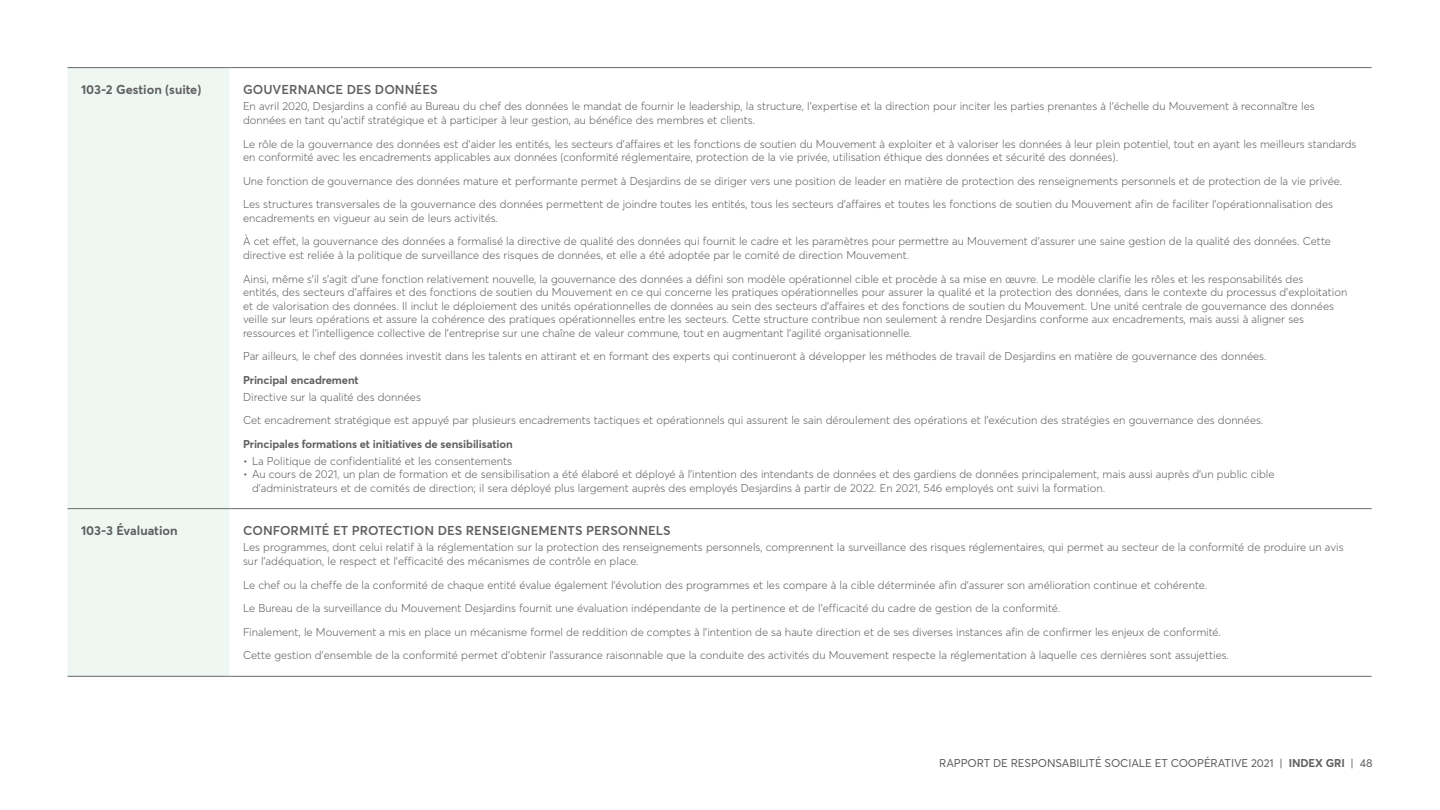
<style>
.page{position:relative;width:1440px;height:810px;background:#fff}
.page>*{position:absolute;margin:0;border:0;box-sizing:border-box;transform-origin:0 0}
.t1{font:600 12.75px "Averta";letter-spacing:.005em;color:#606060}
.TH{font:700 12.75px "Averta";color:#606060}
.TD{font:300 11.25px/13.5px "Averta";color:#606060}
.t2{font:700 11.25px "Averta";letter-spacing:-.01em;color:#606060}
.t3{font:11.25px "Averta";letter-spacing:-.01em;color:#606060}
.s1{font-weight:700}
</style>
<div class="page">
<div style="left:68px;top:68px;width:162px;height:608px;background:#eef7f2"></div>
<hr style="left:68px;top:67px;width:162px;height:1px;background:#6a6a6a">
<hr style="left:230px;top:67px;width:1142px;height:1px;background:#6a6a6a">
<hr style="left:68px;top:509px;width:162px;height:1px;background:#6a6a6a">
<hr style="left:230px;top:509px;width:1142px;height:1px;background:#6a6a6a">
<hr style="left:68px;top:676px;width:162px;height:1px;background:#6a6a6a">
<hr style="left:230px;top:676px;width:1142px;height:1px;background:#6a6a6a">
<p class="TH" style="left:81px;top:81px;width:122px">103-2 Gestion (suite)</p>
<h2 class="t1" style="left:243px;top:81px;width:196px">GOUVERNANCE DES DONNÉES</h2>
<p class="TD" style="left:243px;top:100px;width:1073px">En avril 2020, Desjardins a confié au Bureau du chef des données le mandat de fournir le leadership, la structure, l’expertise et la direction pour inciter les parties prenantes à l’échelle du Mouvement à reconnaître les données en tant qu’actif stratégique et à participer à leur gestion, au bénéfice des membres et clients.</p>
<p class="TD" style="left:243px;top:137px;width:1115px">Le rôle de la gouvernance des données est d’aider les entités, les secteurs d’affaires et les fonctions de soutien du Mouvement à exploiter et à valoriser les données à leur plein potentiel, tout en ayant les meilleurs standards en conformité avec les encadrements applicables aux données (conformité réglementaire, protection de la vie privée, utilisation éthique des données et sécurité des données).</p>
<p class="TD" style="left:243px;top:174px;width:1101px">Une fonction de gouvernance des données mature et performante permet à Desjardins de se diriger vers une position de leader en matière de protection des renseignements personnels et de protection de la vie privée.</p>
<p class="TD" style="left:243px;top:197px;width:1092px">Les structures transversales de la gouvernance des données permettent de joindre toutes les entités, tous les secteurs d'affaires et toutes les fonctions de soutien du Mouvement afin de faciliter l’opérationnalisation des encadrements en vigueur au sein de leurs activités.</p>
<p class="TD" style="left:243px;top:235px;width:1090px">À cet effet, la gouvernance des données a formalisé la directive de qualité des données qui fournit le cadre et les paramètres pour permettre au Mouvement d’assurer une saine gestion de la qualité des données. Cette directive est reliée à la politique de surveillance des risques de données, et elle a été adoptée par le comité de direction Mouvement.</p>
<p class="TD" style="left:243px;top:272px;width:1106px">Ainsi, même s’il s’agit d’une fonction relativement nouvelle, la gouvernance des données a défini son modèle opérationnel cible et procède à sa mise en œuvre. Le modèle clarifie les rôles et les responsabilités des<br>entités, des secteurs d’affaires et des fonctions de soutien du Mouvement en ce qui concerne les pratiques opérationnelles pour assurer la qualité et la protection des données, dans le contexte du processus d’exploitation et de valorisation des données. Il inclut le déploiement des unités opérationnelles de données au sein des secteurs d’affaires et des fonctions de soutien du Mouvement. Une unité centrale de gouvernance des données veille sur leurs opérations et assure la cohérence des pratiques opérationnelles entre les secteurs. Cette structure contribue non seulement à rendre Desjardins conforme aux encadrements, mais aussi à aligner ses ressources et l’intelligence collective de l’entreprise sur une chaîne de valeur commune, tout en augmentant l’agilité organisationnelle.</p>
<p class="TD" style="left:243px;top:349px;width:1025px">Par ailleurs, le chef des données investit dans les talents en attirant et en formant des experts qui continueront à développer les méthodes de travail de Desjardins en matière de gouvernance des données.</p>
<h3 class="t2" style="left:243px;top:373px;width:117px">Principal encadrement</h3>
<p class="TD" style="left:243px;top:390px;width:179px">Directive sur la qualité des données</p>
<p class="TD" style="left:243px;top:413px;width:1022px">Cet encadrement stratégique est appuyé par plusieurs encadrements tactiques et opérationnels qui assurent le sain déroulement des opérations et l’exécution des stratégies en gouvernance des données.</p>
<h3 class="t2" style="left:243px;top:437px;width:271px">Principales formations et initiatives de sensibilisation</h3>
<p class="TD" style="left:243px;top:454px;width:271px">• La Politique de confidentialité et les consentements</p>
<p class="TD" style="left:252px;top:467px;width:1024px;text-indent:-9px">• Au cours de 2021, un plan de formation et de sensibilisation a été élaboré et déployé à l’intention des intendants de données et des gardiens de données principalement, mais aussi auprès d’un public cible d’administrateurs et de comités de direction; il sera déployé plus largement auprès des employés Desjardins à partir de 2022. En 2021, 546 employés ont suivi la formation.</p>
<p class="TH" style="left:81px;top:522px;width:98px">103-3 Évaluation</p>
<h2 class="t1" style="left:243px;top:522px;width:429px">CONFORMITÉ ET PROTECTION DES RENSEIGNEMENTS PERSONNELS</h2>
<p class="TD" style="left:243px;top:541px;width:1102px">Les programmes, dont celui relatif à la réglementation sur la protection des renseignements personnels, comprennent la surveillance des risques réglementaires, qui permet au secteur de la conformité de produire un avis sur l’adéquation, le respect et l’efficacité des mécanismes de contrôle en place.</p>
<p class="TD" style="left:243px;top:578px;width:966px">Le chef ou la cheffe de la conformité de chaque entité évalue également l’évolution des programmes et les compare à la cible déterminée afin d’assurer son amélioration continue et cohérente.</p>
<p class="TD" style="left:243px;top:601px;width:819px">Le Bureau de la surveillance du Mouvement Desjardins fournit une évaluation indépendante de la pertinence et de l’efficacité du cadre de gestion de la conformité.</p>
<p class="TD" style="left:243px;top:625px;width:979px">Finalement, le Mouvement a mis en place un mécanisme formel de reddition de comptes à l’intention de sa haute direction et de ses diverses instances afin de confirmer les enjeux de conformité.</p>
<p class="TD" style="left:243px;top:649px;width:988px">Cette gestion d’ensemble de la conformité permet d’obtenir l’assurance raisonnable que la conduite des activités du Mouvement respecte la réglementation à laquelle ces dernières sont assujetties.</p>
<p class="t3" style="left:939px;top:756px;width:435px">RAPPORT DE RESPONSABILITÉ SOCIALE ET COOPÉRATIVE 2021 | <span class="s1">INDEX GRI</span> | 48</p>
</div>
